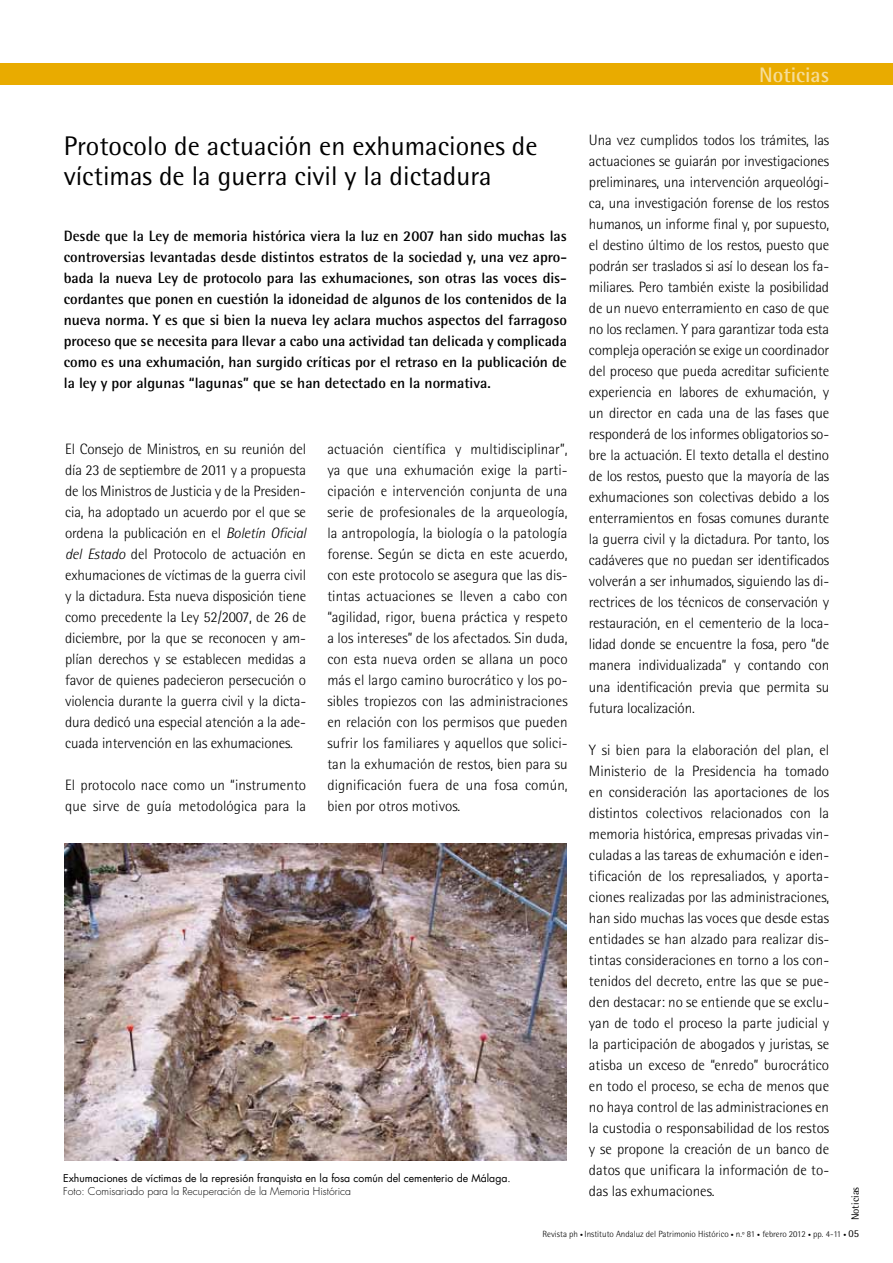
<style>
.page{position:relative;width:893px;height:1263px;background:#fff}
.page>*{position:absolute;margin:0;border:0;box-sizing:border-box;transform-origin:0 0}
.t1{font:27px/30px "Rotis Semi Sans";color:#000}
.t2{font:700 21px "Rotis Semi Sans";color:#f6dd99}
.t3{font:300 15px/21px "Rotis Semi Sans";color:#000;text-align:justify}
.t4{font:700 15px/21px "Rotis Semi Sans";color:#000;text-align:justify}
.t5{font:10.5px "Futura";color:#000}
.t6{font:300 10.5px "Futura";color:#000}
.t7{font:10.5px "Rotis Semi Sans";color:#000}
.t8{font:300 9px "Rotis Semi Sans";color:#000}
.s1{font-style:italic}
.s2{font-size:6px}
.s3{font-weight:400;font-size:10.5px}
</style>
<div class="page">
<div style="left:0;top:64px;width:893px;height:21px;background:#e9ab00"></div>
<img style="left:64px;top:843px;width:502px;height:317px">
<h1 class="t1" style="left:64px;top:131px;width:475px">Protocolo de actuación en exhumaciones de víctimas de la guerra civil y la dictadura</h1>
<p class="t4" style="left:64px;top:225px;width:505px">Desde que la Ley de memoria histórica viera la luz en 2007 han sido muchas las controversias levantadas desde distintos estratos de la sociedad y, una vez apro&shy;bada la nueva Ley de protocolo para las exhumaciones, son otras las voces dis&shy;cordantes que ponen en cuestión la idoneidad de algunos de los contenidos de la nueva norma. Y es que si bien la nueva ley aclara muchos aspectos del farragoso proceso que se necesita para llevar a cabo una actividad tan delicada y complicada como es una exhumación, han surgido críticas por el retraso en la publicación de la ley y por algunas “lagunas” que se han detectado en la normativa.</p>
<p class="t3" style="left:65px;top:438px;width:242px">El Consejo de Ministros, en su reunión del día 23 de septiembre de 2011 y a propuesta de los Ministros de Justicia y de la Presiden&shy;cia, ha adoptado un acuerdo por el que se ordena la publicación en el <span class="s1">Boletín Oficial del Estado</span> del Protocolo de actuación en exhumaciones de víctimas de la guerra civil y la dictadura. Esta nueva disposición tiene como precedente la Ley 52/2007, de 26 de diciembre, por la que se reconocen y am&shy;plían derechos y se establecen medidas a favor de quienes padecieron persecución o violencia durante la guerra civil y la dicta&shy;dura dedicó una especial atención a la ade&shy;cuada intervención en las exhumaciones.</p>
<p class="t3" style="left:65px;top:774px;width:242px">El protocolo nace como un “instrumento que sirve de guía metodológica para la</p>
<p class="t3" style="left:327px;top:438px;width:242px">actuación científica y multidisciplinar”, ya que una exhumación exige la parti&shy;cipación e intervención conjunta de una serie de profesionales de la arqueología, la antropología, la biología o la patología forense. Según se dicta en este acuerdo, con este protocolo se asegura que las dis&shy;tintas actuaciones se lleven a cabo con “agilidad, rigor, buena práctica y respeto a los intereses” de los afectados. Sin duda, con esta nueva orden se allana un poco más el largo camino burocrático y los po&shy;sibles tropiezos con las administraciones en relación con los permisos que pueden sufrir los familiares y aquellos que solici&shy;tan la exhumación de restos, bien para su dignificación fuera de una fosa común, bien por otros motivos.</p>
<p class="t5" style="left:63px;top:1170px;width:449px">Exhumaciones de víctimas de la represión franquista en la fosa común del cementerio de Málaga.</p>
<p class="t6" style="left:63px;top:1184px;width:289px">Foto: Comisariado para la Recuperación de la Memoria Histórica</p>
<h2 class="t2" style="left:759px;top:62px;width:72px">Noticias</h2>
<p class="t3" style="left:589px;top:130px;width:242px">Una vez cumplidos todos los trámites, las actuaciones se guiarán por investigaciones preliminares, una intervención arqueológi&shy;ca, una investigación forense de los restos humanos, un informe final y, por supuesto, el destino último de los restos, puesto que podrán ser traslados si así lo desean los fa&shy;miliares. Pero también existe la posibilidad de un nuevo enterramiento en caso de que no los reclamen. Y para garantizar toda esta compleja operación se exige un coordinador del proceso que pueda acreditar suficiente experiencia en labores de exhumación, y un director en cada una de las fases que responderá de los informes obligatorios so&shy;bre la actuación. El texto detalla el destino de los restos, puesto que la mayoría de las exhumaciones son colectivas debido a los enterramientos en fosas comunes durante la guerra civil y la dictadura. Por tanto, los cadáveres que no puedan ser identificados volverán a ser inhumados, siguiendo las di&shy;rectrices de los técnicos de conservación y restauración, en el cementerio de la loca&shy;lidad donde se encuentre la fosa, pero “de manera individualizada” y contando con una identificación previa que permita su futura localización.</p>
<p class="t3" style="left:589px;top:739px;width:242px">Y si bien para la elaboración del plan, el Ministerio de la Presidencia ha tomado en consideración las aportaciones de los distintos colectivos relacionados con la memoria histórica, empresas privadas vin&shy;culadas a las tareas de exhumación e iden&shy;tificación de los represaliados, y aporta&shy;ciones realizadas por las administraciones, han sido muchas las voces que desde estas entidades se han alzado para realizar dis&shy;tintas consideraciones en torno a los con&shy;tenidos del decreto, entre las que se pue&shy;den destacar: no se entiende que se exclu&shy;yan de todo el proceso la parte judicial y la participación de abogados y juristas, se atisba un exceso de “enredo” burocrático en todo el proceso, se echa de menos que no haya control de las administraciones en la custodia o responsabilidad de los restos y se propone la creación de un banco de datos que unificara la información de to&shy;das las exhumaciones.</p>
<p class="t7" style="left:849px;top:1220px;width:35px;rotate:-90deg">Noticias</p>
<p class="t8" style="left:542px;top:1229px;width:318px">Revista ph <span class="s2">•</span> Instituto Andaluz del Patrimonio Histórico <span class="s2">•</span> n.º 81 <span class="s2">•</span> febrero 2012 <span class="s2">•</span> pp. 4-11 <span class="s2">•</span> <span class="s3">05</span></p>
</div>
